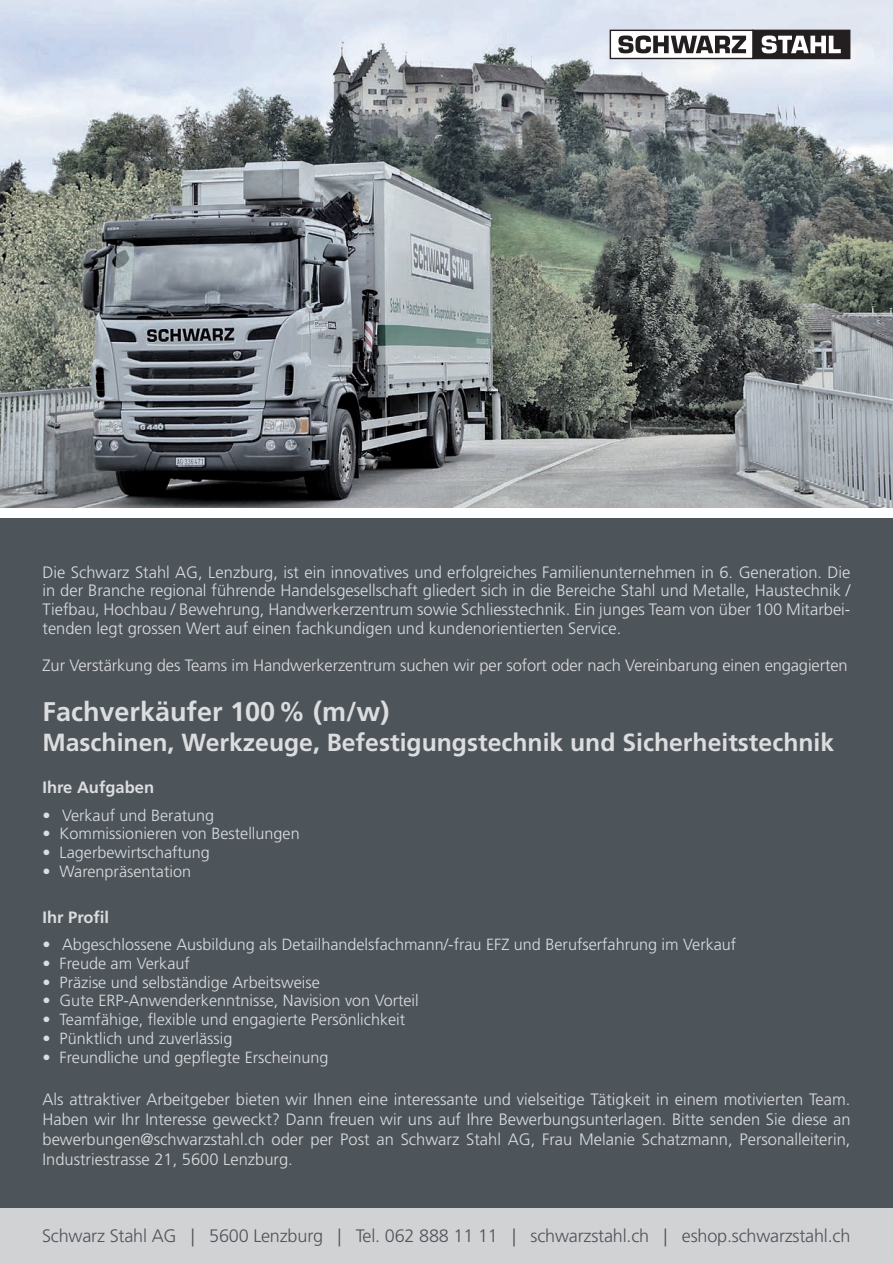
<style>
.page{position:relative;width:893px;height:1263px;background:#fff}
.page>*{position:absolute;margin:0;border:0;box-sizing:border-box;transform-origin:0 0}
.t1{font:700 27px "Frutiger LT Std";color:#dcdddf}
.t2{font:700 24.75px "Frutiger LT Std";color:#dcdddf}
.t3{font:300 18px "Frutiger LT Std";letter-spacing:-.01em;color:#4d545a}
.t4{font:300 16.5px/18.8px "Frutiger LT Std";letter-spacing:-.005em;color:#dcdddf;text-align:justify}
.t5{font:700 16.5px "Frutiger LT Std";color:#dcdddf}
.t6{font:300 16.2px "Frutiger LT Std";color:#dcdddf}
.s1{font-family:"Frutiger LT"}
</style>
<div class="page">
<img style="left:0;top:0;width:893px;height:508px">
<div style="left:0;top:518px;width:893px;height:729px;background:#4d545a"></div>
<div style="left:0;top:1209px;width:893px;height:54px;background:#d1d2d4"></div>
<div style="left:753px;top:30px;width:97px;height:28px;background:#231f20"></div>
<div style="left:752px;top:30px;width:98px;height:29px;border:1px solid #231f20"></div>
<div style="left:610px;top:30px;width:143px;height:28px;background:#fff"></div>
<div style="left:610px;top:30px;width:144px;height:29px;border:1px solid #231f20"></div>
<svg style="left:618px;top:36px;width:128px;height:17px"></svg>
<svg style="left:762px;top:36px;width:79px;height:17px"></svg>
<p class="t4" style="left:43px;top:563px;width:809px">Die Schwarz Stahl AG, Lenzburg, ist ein innovatives und erfolgreiches Familienunternehmen in 6. Generation. Die in der Branche regional führende Handelsgesellschaft gliedert sich in die Bereiche Stahl und Metalle, Haustechnik / Tiefbau, Hochbau / Bewehrung, Handwerkerzentrum sowie Schliesstechnik. Ein junges Team von über 100 Mitarbei&shy;tenden legt grossen Wert auf einen fachkundigen und kundenorientierten Service.</p>
<p class="t4" style="left:43px;top:656px;width:807px">Zur Verstärkung des Teams im Handwerkerzentrum suchen wir per sofort oder nach Vereinbarung einen engagierten</p>
<h1 class="t1" style="left:43px;top:696px;width:348px">Fachverkäufer 100% (m/w)</h1>
<h2 class="t2" style="left:43px;top:728px;width:793px">Maschinen, Werkzeuge, Befestigungstechnik und Sicherheitstechnik</h2>
<p class="t5" style="left:43px;top:778px;width:113px">Ihre Aufgaben</p>
<p class="t6" style="left:43px;top:806px;width:173px">• Verkauf und Beratung</p>
<p class="t6" style="left:43px;top:825px;width:259px">• Kommissionieren von Bestellungen</p>
<p class="t6" style="left:43px;top:843px;width:169px">• Lagerbewirtschaftung</p>
<p class="t6" style="left:43px;top:862px;width:150px">• Warenpräsentation</p>
<p class="t5" style="left:43px;top:907px;width:68px">Ihr Profil</p>
<p class="t6" style="left:43px;top:935px;width:695px">• Abgeschlossene Ausbildung als Detailhandelsfachmann/-frau EFZ und Berufserfahrung im Verkauf</p>
<p class="t6" style="left:43px;top:954px;width:149px">• Freude am Verkauf</p>
<p class="t6" style="left:43px;top:973px;width:279px">• Präzise und selbständige Arbeitsweise</p>
<p class="t6" style="left:43px;top:992px;width:378px">• Gute ERP-Anwenderkenntnisse, Navision von Vorteil</p>
<p class="t6" style="left:43px;top:1010px;width:364px">• Teamfähige, flexible und engagierte Persönlichkeit</p>
<p class="t6" style="left:43px;top:1029px;width:191px">• Pünktlich und zuverlässig</p>
<p class="t6" style="left:43px;top:1048px;width:287px">• Freundliche und gepflegte Erscheinung</p>
<p class="t4" style="left:43px;top:1090px;width:809px;line-height:19.8px">Als attraktiver Arbeitgeber bieten wir Ihnen eine interessante und vielseitige Tätigkeit in einem motivierten Team.<br>Haben wir Ihr Interesse geweckt? Dann freuen wir uns auf Ihre Bewerbungsunterlagen. Bitte senden Sie diese an bewerbungen@schwarzstahl.ch oder per Post an Schwarz Stahl AG, Frau Melanie Schatzmann, Personalleiterin, Industriestrasse 21, 5600 Lenzburg.</p>
<p class="t3" style="left:42px;top:1225px;width:810px">Schwarz Stahl AG <span class="s1">|</span> 5600 Lenzburg <span class="s1">|</span> Tel. 062 888 11 11 <span class="s1">|</span> schwarzstahl.ch <span class="s1">|</span> eshop.schwarzstahl.ch</p>
</div>
